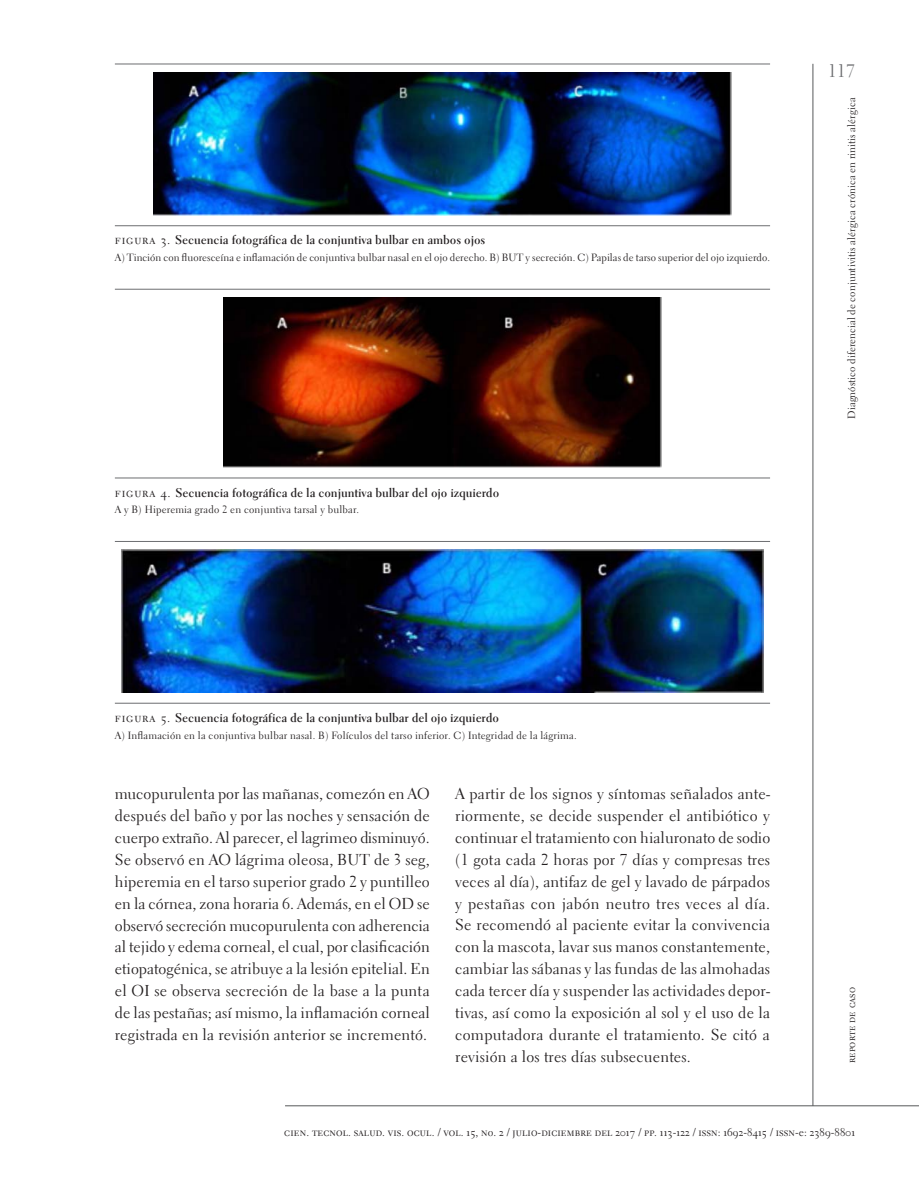
<style>
.page{position:relative;width:919px;height:1191px;background:#fff}
.page>*{position:absolute;margin:0;border:0;box-sizing:border-box;transform-origin:0 0}
.t1{font:18px "Electra LH";color:#6c6d70}
.t2{font:15.75px/21.9px "Electra LH";letter-spacing:.015em;color:#231f20;text-align:justify}
.t3{font:12.75px "Electra LH Bold Display";letter-spacing:.045em;color:#231f20}
.t4{font:11.25px "Electra LH Regular SC";letter-spacing:.01em;color:#231f20}
.t5{font:10.5px "Electra LH";letter-spacing:.01em;color:#231f20}
.t6{font:10.5px "Electra LH Regular SC";letter-spacing:.01em;color:#231f20}
.s1{font-family:"Electra LH Regular SC"}
.s2{font-family:"Electra LH"}
</style>
<div class="page">
<hr style="left:812px;top:64px;width:1px;height:1042px;background:#57585a">
<hr style="left:285px;top:1105px;width:633px;height:1px;background:#57585a">
<hr style="left:115px;top:64px;width:655px;height:1px;background:#6c6d70">
<hr style="left:115px;top:225px;width:655px;height:1px;background:#6c6d70">
<img style="left:153px;top:72px;width:578px;height:143px">
<hr style="left:115px;top:289px;width:655px;height:1px;background:#6c6d70">
<hr style="left:115px;top:478px;width:655px;height:1px;background:#6c6d70">
<img style="left:223px;top:298px;width:438px;height:169px">
<hr style="left:115px;top:541px;width:655px;height:1px;background:#6c6d70">
<hr style="left:115px;top:703px;width:655px;height:1px;background:#6c6d70">
<img style="left:121px;top:550px;width:642px;height:142px">
<p class="t3" style="left:115px;top:232px;width:372px"><span class="s1">figura 3.</span> Secuencia fotográfica de la conjuntiva bulbar en ambos ojos</p>
<p class="t5" style="left:115px;top:251px;width:656px">A) Tinción con fluoresceína e inflamación de conjuntiva bulbar nasal en el ojo derecho. B) BUT y secreción. C) Papilas de tarso superior del ojo izquierdo.</p>
<p class="t3" style="left:115px;top:484px;width:385px"><span class="s1">figura 4.</span> Secuencia fotográfica de la conjuntiva bulbar del ojo izquierdo</p>
<p class="t5" style="left:115px;top:503px;width:246px">A y B) Hiperemia grado 2 en conjuntiva tarsal y bulbar.</p>
<p class="t1" style="left:827px;top:60px;width:29px">117</p>
<p class="t5" style="left:845px;top:419px;width:322px;rotate:-90deg">Diagnóstico diferencial de conjuntivitis alérgica crónica en rinitis alérgica</p>
<p class="t3" style="left:115px;top:710px;width:385px"><span class="s1">figura 5.</span> Secuencia fotográfica de la conjuntiva bulbar del ojo izquierdo</p>
<p class="t5" style="left:115px;top:728px;width:463px">A) Inflamación en la conjuntiva bulbar nasal. B) Folículos del tarso inferior. C) Integridad de la lágrima.</p>
<p class="t2" style="left:115px;top:783px;width:316px">mucopurulenta por las mañanas, comezón en AO después del baño y por las noches y sensación de cuerpo extraño. Al parecer, el lagrimeo disminuyó.<br>Se observó en AO lágrima oleosa, BUT de 3 seg, hiperemia en el tarso superior grado 2 y puntilleo en la córnea, zona horaria 6. Además, en el OD se observó secreción mucopurulenta con adherencia al tejido y edema corneal, el cual, por clasificación etiopatogénica, se atribuye a la lesión epitelial. En el OI se observa secreción de la base a la punta de las pestañas; así mismo, la inflamación corneal registrada en la revisión anterior se incrementó.</p>
<p class="t2" style="left:455px;top:782px;width:316px">A partir de los signos y síntomas señalados ante&shy;riormente, se decide suspender el antibiótico y continuar el tratamiento con hialuronato de sodio (1 gota cada 2 horas por 7 días y compresas tres veces al día), antifaz de gel y lavado de párpados y pestañas con jabón neutro tres veces al día.<br>Se recomendó al paciente evitar la convivencia con la mascota, lavar sus manos constantemente, cambiar las sábanas y las fundas de las almohadas cada tercer día y suspender las actividades depor&shy;tivas, así como la exposición al sol y el uso de la computadora durante el tratamiento. Se citó a revisión a los tres días subsecuentes.</p>
<p class="t6" style="left:845px;top:1063px;width:78px;rotate:-90deg">reporte de caso</p>
<p class="t4" style="left:284px;top:1125px;width:572px">cien. tecnol. salud. vis. ocul. / vol. 15, n<span class="s2">o</span>. 2 / julio-diciembre del 2017 / pp. 113-122 / issn: 1692-8415 / issn-<span class="s2">e</span>: 2389-8801</p>
</div>
